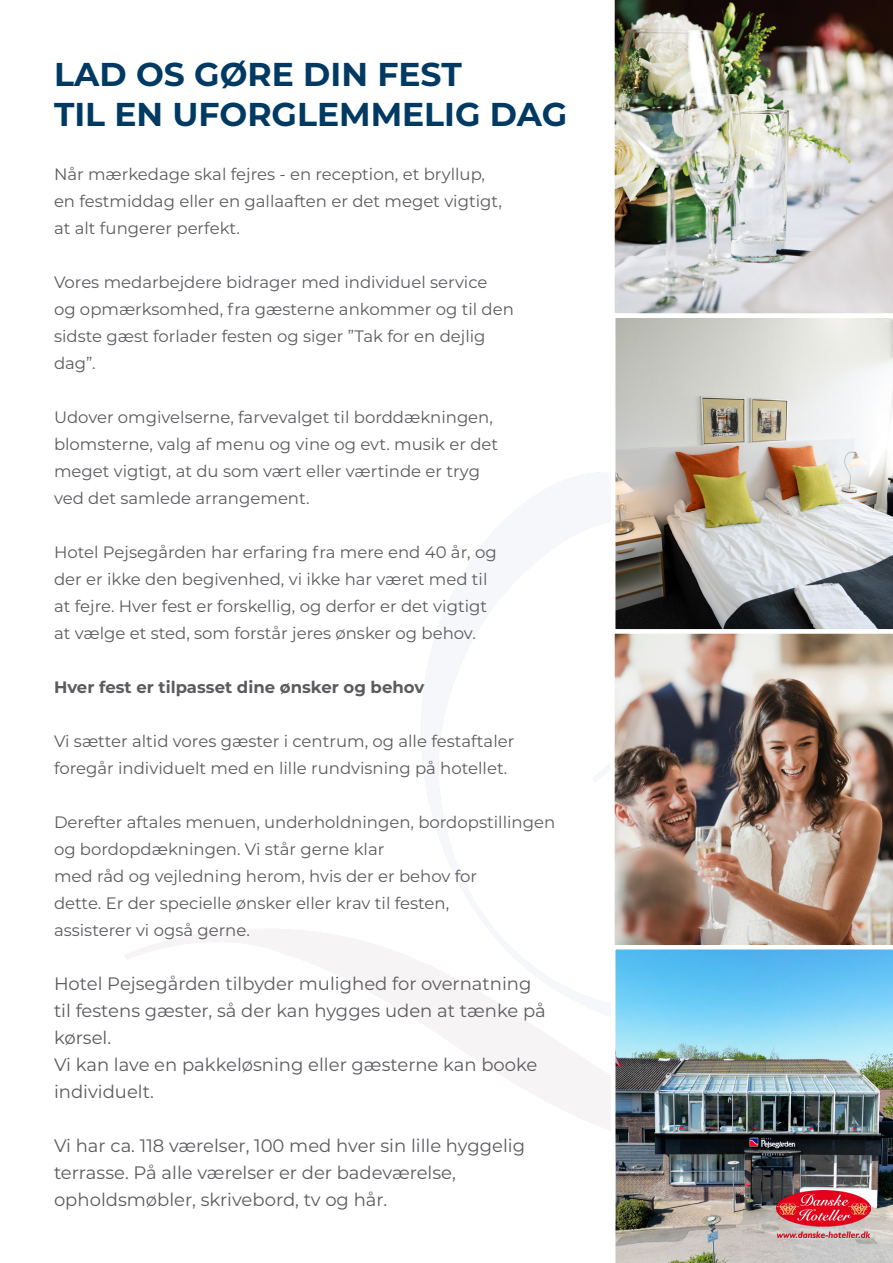
<style>
.page{position:relative;width:893px;height:1263px;background:#fff}
.page>*{position:absolute;margin:0;border:0;box-sizing:border-box;transform-origin:0 0}
.t1{font:700 33px/39.6px "Montserrat";color:#003a62}
.t2{font:18px/27px "Montserrat";color:#5c5a5e}
.t3{font:16.5px/27px "Montserrat";color:#5c5a5e}
.t4{font:700 16.5px "Montserrat";color:#5c5a5e}
</style>
<div class="page">
<img style="left:614px;top:0;width:279px;height:313px">
<img style="left:615px;top:313px;width:278px;height:316px">
<img style="left:614px;top:629px;width:279px;height:316px">
<img style="left:615px;top:949px;width:278px;height:314px">
<img style="left:776px;top:1191px;width:95px;height:46px">
<h1 class="t1" style="left:54px;top:53px;width:515px">LAD OS GØRE DIN FEST<br>TIL EN UFORGLEMMELIG DAG</h1>
<p class="t3" style="left:54px;top:160px;width:449px">Når mærkedage skal fejres - en reception, et bryllup, en festmiddag eller en gallaaften er det meget vigtigt, at alt fungerer perfekt.</p>
<p class="t3" style="left:54px;top:268px;width:461px">Vores medarbejdere bidrager med individuel service<br>og opmærksomhed, fra gæsterne ankommer og til den sidste gæst forlader festen og siger ”Tak for en dejlig dag”.</p>
<p class="t3" style="left:54px;top:403px;width:446px">Udover omgivelserne, farvevalget til borddækningen, blomsterne, valg af menu og vine og evt. musik er det meget vigtigt, at du som vært eller værtinde er tryg ved det samlede arrangement.</p>
<p class="t3" style="left:54px;top:538px;width:444px">Hotel Pejsegården har erfaring fra mere end 40 år, og der er ikke den begivenhed, vi ikke har været med til at fejre. Hver fest er forskellig, og derfor er det vigtigt at vælge et sted, som forstår jeres ønsker og behov.</p>
<p class="t4" style="left:54px;top:675px;width:372px">Hver fest er tilpasset dine ønsker og behov</p>
<p class="t3" style="left:54px;top:727px;width:462px">Vi sætter altid vores gæster i centrum, og alle festaftaler foregår individuelt med en lille rundvisning på hotellet.</p>
<p class="t3" style="left:54px;top:808px;width:503px">Derefter aftales menuen, underholdningen, bordopstillingen og bordopdækningen. Vi står gerne klar<br>med råd og vejledning herom, hvis der er behov for<br>dette. Er der specielle ønsker eller krav til festen,<br>assisterer vi også gerne.</p>
<p class="t2" style="left:54px;top:969px;width:493px">Hotel Pejsegården tilbyder mulighed for overnatning til festens gæster, så der kan hygges uden at tænke på kørsel.<br>Vi kan lave en pakkeløsning eller gæsterne kan booke individuelt.</p>
<p class="t2" style="left:54px;top:1131px;width:473px">Vi har ca. 118 værelser, 100 med hver sin lille hyggelig terrasse. På alle værelser er der badeværelse, opholdsmøbler, skrivebord, tv og hår.</p>
</div>
